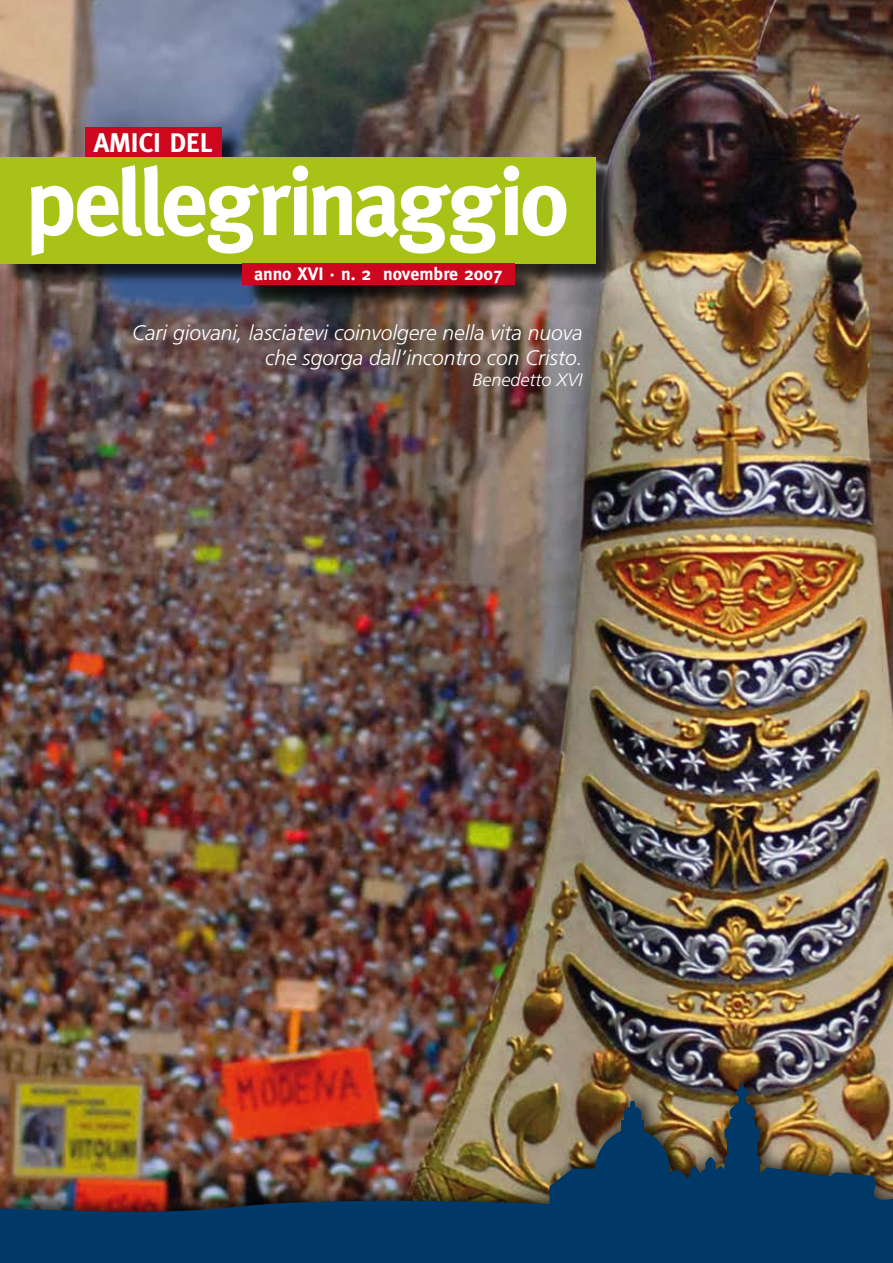
<style>
.page{position:relative;width:893px;height:1263px;background:#fff}
.page>*{position:absolute;margin:0;border:0;box-sizing:border-box;transform-origin:0 0}
.t1{font:700 27px "Meta";color:#fff}
.t2{font:italic 300 21px/25.2px "Frutiger";color:#fff;text-align:right}
.t3{font:700 18px "Meta";color:#fff}
.t4{font:italic 300 18px "Frutiger";color:#fff}
</style>
<div class="page">
<img style="left:0;top:0;width:893px;height:1063px">
<div style="left:0;top:1063px;width:893px;height:200px;background:#000;opacity:.7"></div>
<img style="left:0;top:1082px;width:893px;height:181px">
<div style="left:88px;top:131px;width:162px;height:54px;background:#000;opacity:.75"></div>
<div style="left:85px;top:128px;width:136px;height:29px;background:#cd071e"></div>
<div style="left:3px;top:161px;width:620px;height:131px;background:#000;opacity:.75"></div>
<div style="left:0;top:157px;width:595px;height:107px;background:#a8c217"></div>
<svg style="left:31px;top:165px;width:535px;height:91px"></svg>
<div style="left:246px;top:267px;width:298px;height:46px;background:#000;opacity:.75"></div>
<div style="left:242px;top:264px;width:272px;height:21px;background:#cd071e"></div>
<p class="t1" style="left:94px;top:127px;width:120px">AMICI DEL</p>
<p class="t3" style="left:254px;top:263px;width:250px">anno XVI · n. 2 novembre 2007</p>
<p class="t2" style="left:132px;top:320px;width:452px">Cari giovani, lasciatevi coinvolgere nella vita nuova che sgorga dall’incontro con Cristo.</p>
<p class="t4" style="left:473px;top:370px;width:112px">Benedetto XVI</p>
</div>
